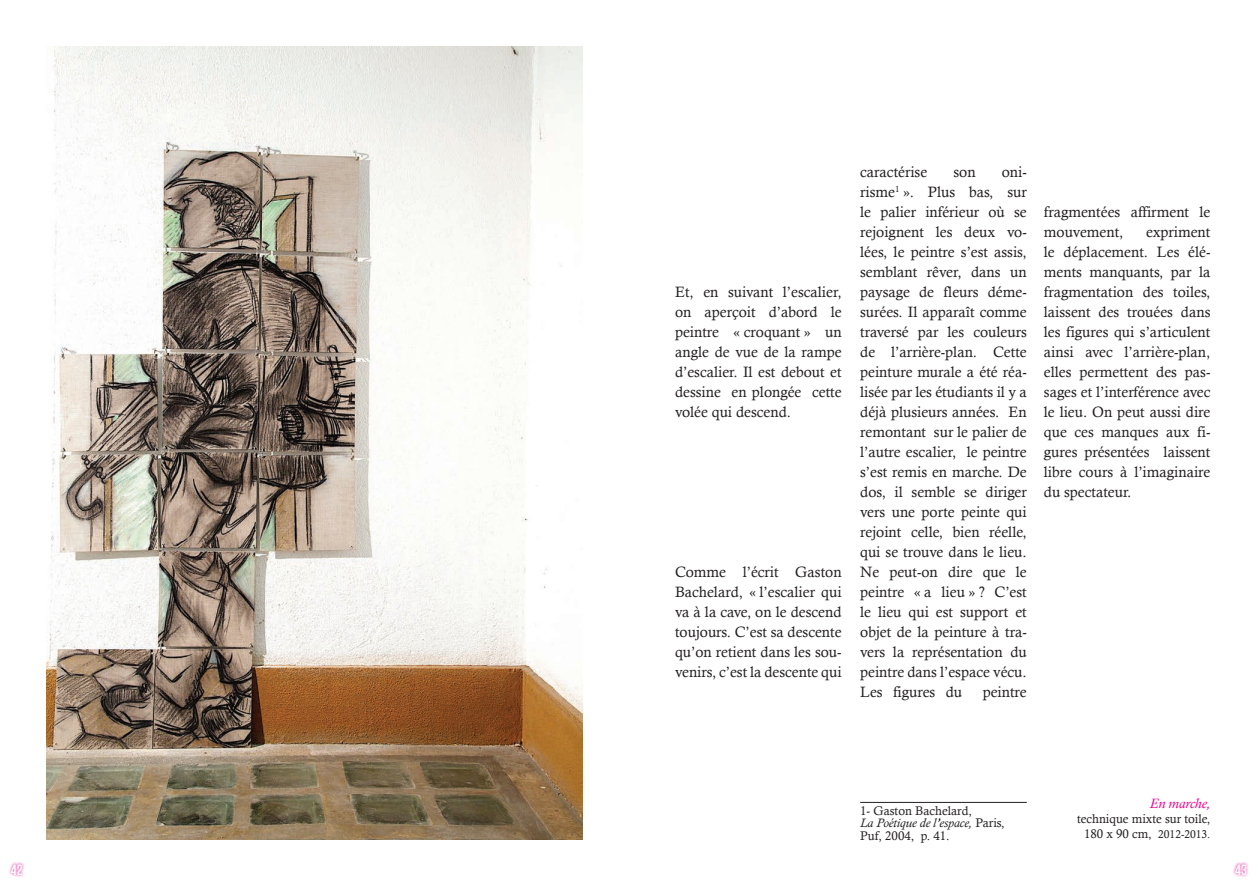
<style>
.page{position:relative;width:1258px;height:886px;background:#fff}
.page>*{position:absolute;margin:0;border:0;box-sizing:border-box;transform-origin:0 0}
.t1{font:15px/20px "Calisto";color:#231f20;text-align:justify}
.t2{font:15px "Bebas Neue";color:#fff}
.t3{font:italic 13.75px "Calisto";color:#ed028c}
.t4{font:12.5px/12.5px "Calisto";color:#231f20}
.t5{font:11.25px "Calisto";color:#231f20}
.s1{font-style:italic}
.s2{font-size:12.5px}
</style>
<div class="page">
<hr style="left:860px;top:802px;width:167px;height:1px;background:#231f20">
<div style="left:1233px;top:861px;width:16px;height:16px;background:#ed028c;opacity:.87"></div>
<img style="left:46px;top:46px;width:537px;height:794px">
<div style="left:8px;top:861px;width:17px;height:16px;background:#ed028c;opacity:.87"></div>
<p class="t2" style="left:11px;top:861px;width:13px">42</p>
<p class="t1" style="left:675px;top:282px;width:168px">Et, en suivant l’escalier, on aperçoit d’abord le peintre « croquant » un angle de vue de la rampe d’escalier. Il est debout et dessine en plongée cette volée qui descend.</p>
<p class="t1" style="left:675px;top:562px;width:168px">Comme l’écrit Gaston Bachelard, « l’escalier qui va à la cave, on le descend toujours. C’est sa descente qu’on retient dans les sou&shy;venirs, c’est la descente qui</p>
<p class="t1" style="left:860px;top:161px;width:168px;text-indent:142px">oni&shy;risme<sup>1</sup> ». Plus bas, sur le palier inférieur où se rejoignent les deux vo&shy;lées, le peintre s’est assis, semblant rêver, dans un paysage de fleurs déme&shy;surées. Il apparaît comme traversé par les couleurs de l’arrière-plan. Cette peinture murale a été réa&shy;lisée par les étudiants il y a déjà plusieurs années. En remontant sur le palier de l’autre escalier, le peintre s’est remis en marche. De dos, il semble se diriger vers une porte peinte qui rejoint celle, bien réelle, qui se trouve dans le lieu.<br>Ne peut-on dire que le peintre « a lieu » ? C’est le lieu qui est support et objet de la peinture à tra&shy;vers la représentation du peintre dans l’espace vécu.<br>Les figures du</p>
<p class="t1" style="left:860px;top:161px;width:69px">caractérise</p>
<p class="t1" style="left:953px;top:161px;width:24px">son</p>
<p class="t1" style="left:983px;top:681px;width:46px">peintre</p>
<p class="t1" style="left:1044px;top:201px;width:168px">fragmentées affirment le mouvement,</p>
<p class="t1" style="left:1044px;top:221px;width:168px;text-indent:102px">expriment le déplacement. Les élé&shy;ments manquants, par la fragmentation des toiles, laissent des trouées dans les figures qui s’articulent ainsi avec l’arrière-plan, elles permettent des pas&shy;sages et l’interférence avec le lieu. On peut aussi dire que ces manques aux fi&shy;gures présentées laissent libre cours à l’imaginaire du spectateur.</p>
<p class="t4" style="left:860px;top:804px;width:146px">1- Gaston Bachelard,<br><span class="s1">La Poétique de l’espace,</span> Paris,<br>Puf, 2004, p. 41.</p>
<p class="t3" style="left:1150px;top:796px;width:62px">En marche,</p>
<p class="t4" style="left:1077px;top:812px;width:135px">technique mixte sur toile,</p>
<p class="t5" style="left:1084px;top:828px;width:128px"><span class="s2">180 x 90 cm,</span> 2012-2013.</p>
<p class="t2" style="left:1235px;top:861px;width:13px">43</p>
</div>
